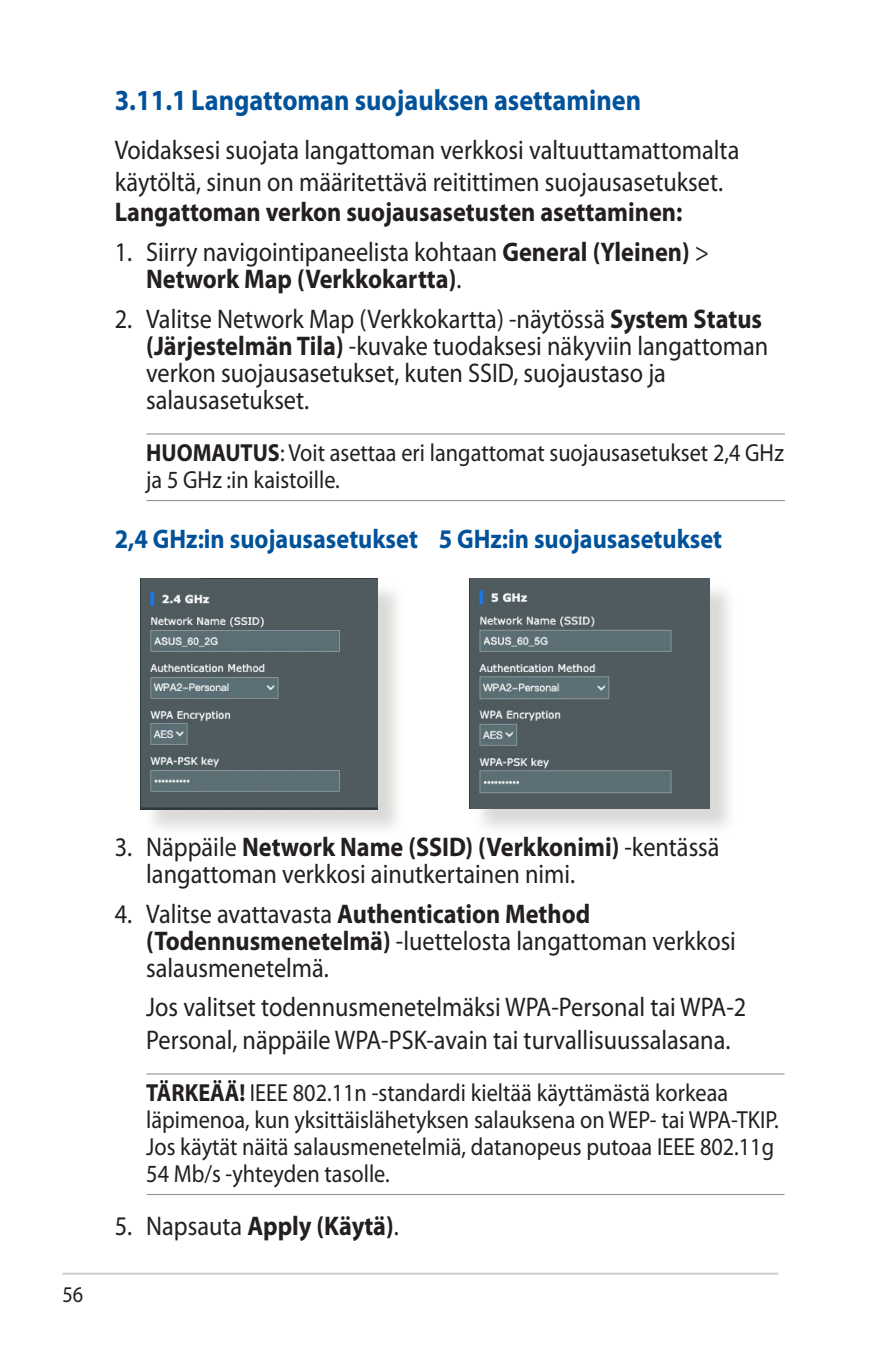
<style>
.page{position:relative;width:893px;height:1346px;background:#fff}
.page>*{position:absolute;margin:0;border:0;box-sizing:border-box;transform-origin:0 0}
.t1{font:700 29.25px "Myriad Pro";color:#01529a;scale:.9 1}
.t2{font:27px/27px "Myriad Pro";color:#231f20;scale:.9 1}
.t3{font:700 27px/27px "Myriad Pro";color:#231f20;scale:.9 1}
.t4{font:700 27px "Myriad Pro";color:#01529a;scale:.9 1}
.t5{font:24.75px/27px "Myriad Pro";color:#231f20;scale:.9 1}
.t6{font:22.5px "Myriad Pro";color:#231f20;scale:.9 1}
.s1{font-weight:400}
.s2{font-weight:700}
</style>
<div class="page">
<hr style="left:63px;top:1272px;width:715px;height:3px;background:#d1d2d4">
<hr style="left:147px;top:433px;width:638px;height:2px;background:#939598">
<hr style="left:147px;top:500px;width:638px;height:1px;background:#939598">
<hr style="left:147px;top:1073px;width:637px;height:1px;background:#939598">
<hr style="left:147px;top:1194px;width:637px;height:1px;background:#939598">
<div style="left:144px;top:582px;width:262px;height:255px;background:#cfcecb;opacity:.75"></div>
<img style="left:140px;top:579px;width:238px;height:230px">
<div style="left:473px;top:582px;width:265px;height:254px;background:#cfcecb;opacity:.75"></div>
<img style="left:469px;top:579px;width:240px;height:229px">
<p class="t1" style="left:115px;top:84px;width:586px">3.11.1 Langattoman suojauksen asettaminen</p>
<p class="t2" style="left:115px;top:134px;width:696px;line-height:32.4px">Voidaksesi suojata langattoman verkkosi valtuuttamattomalta käytöltä, sinun on määritettävä reitittimen suojausasetukset.</p>
<p class="t3" style="left:115px;top:199px;width:632px">Langattoman verkon suojausasetusten asettaminen:</p>
<p class="t3" style="left:146px;top:239px;width:627px;text-indent:-31px"><span class="s1">1. Siirry navigointipaneelista kohtaan</span> General (Yleinen) <span class="s1">&gt;<br></span>Network Map (Verkkokartta)<span class="s1">.</span></p>
<p class="t2" style="left:146px;top:306px;width:693px;text-indent:-31px">2. Valitse Network Map (Verkkokartta) -näytössä <span class="s2">System Status (Järjestelmän Tila)</span> -kuvake tuodaksesi näkyviin langattoman verkon suojausasetukset, kuten SSID, suojaustaso ja salausasetukset.</p>
<p class="t5" style="left:146px;top:440px;width:710px"><span class="s2">HUOMAUTUS</span>: Voit asettaa eri langattomat suojausasetukset 2,4 GHz ja 5 GHz :in kaistoille.</p>
<p class="t4" style="left:115px;top:524px;width:676px">2,4 GHz:in suojausasetukset 5 GHz:in suojausasetukset</p>
<p class="t6" style="left:63px;top:1282px;width:25px">56</p>
<p class="t2" style="left:146px;top:834px;width:639px;text-indent:-31px">3. Näppäile <span class="s2">Network Name (SSID) (Verkkonimi)</span> -kentässä langattoman verkkosi ainutkertainen nimi.</p>
<p class="t2" style="left:146px;top:900px;width:657px;text-indent:-31px">4. Valitse avattavasta <span class="s2">Authentication Method (Todennusmenetelmä)</span> -luettelosta langattoman verkkosi salausmenetelmä.</p>
<p class="t2" style="left:146px;top:991px;width:668px;line-height:32.4px">Jos valitset todennusmenetelmäksi WPA-Personal tai WPA-2<br>Personal, näppäile WPA-PSK-avain tai turvallisuussalasana.</p>
<p class="t5" style="left:146px;top:1080px;width:704px"><span class="s2">TÄRKEÄÄ!</span> IEEE 802.11n -standardi kieltää käyttämästä korkeaa läpimenoa, kun yksittäislähetyksen salauksena on WEP- tai WPA-TKIP.<br>Jos käytät näitä salausmenetelmiä, datanopeus putoaa IEEE 802.11g 54 Mb/s -yhteyden tasolle.</p>
<p class="t3" style="left:115px;top:1212px;width:317px"><span class="s1">5. Napsauta</span> Apply (Käytä)<span class="s1">.</span></p>
</div>
